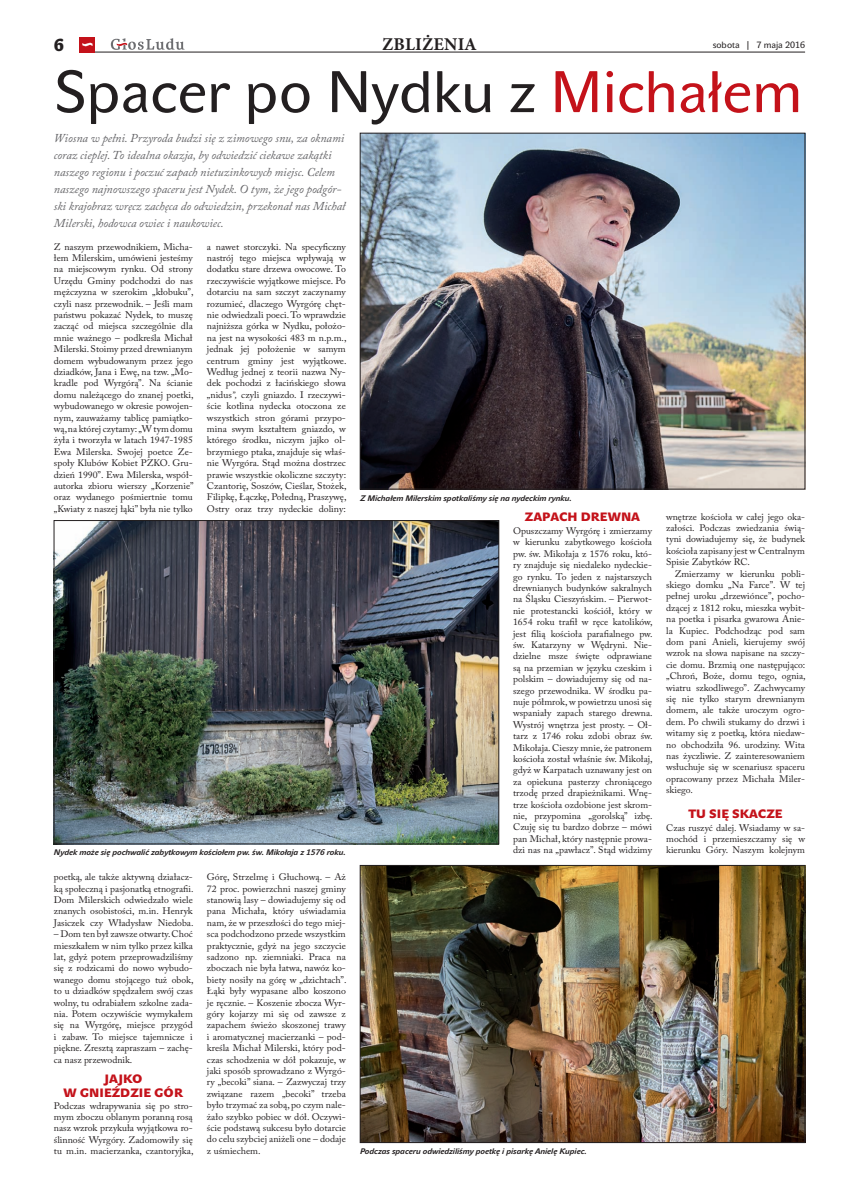
<style>
.page{position:relative;width:842px;height:1191px;background:#fff}
.page>*{position:absolute;margin:0;border:0;box-sizing:border-box;transform-origin:0 0}
.t1{font:700 58px "John Sans White Pro";color:#231f20}
.t2{font:700 18px "Minion Pro";letter-spacing:.01em;color:#231f20}
.t3{font:17px "John Sans Black Pro";color:#231f20}
.t4{font:italic 12px/17px "Adobe Caslon Pro";color:#636366}
.t5{font:12px/14.4px "John Sans Black Pro";color:#c4121a;text-align:center}
.t6{font:9.5px/11.4px "Adobe Caslon Pro";color:#231f20;text-align:justify}
.t7{font:9px "John Sans Text Pro";color:#231f20}
.t8{font:italic 700 8px "John Sans Text Pro";color:#231f20}
.s1{color:#c4121a}
.s2{font-style:italic}
</style>
<div class="page">
<hr style="left:79px;top:52px;width:726px;height:1px;background:#231f20">
<div style="left:79px;top:37px;width:16px;height:15px;background:#c4121a"></div>
<svg style="left:82px;top:42px;width:11px;height:5px"></svg>
<svg style="left:111px;top:38px;width:73px;height:12px"></svg>
<img style="left:362px;top:135px;width:441px;height:352px">
<div style="left:360px;top:133px;width:445px;height:356px;border:1px solid #231f20"></div>
<img style="left:56px;top:522px;width:441px;height:320px">
<div style="left:54px;top:520px;width:445px;height:324px;border:1px solid #231f20"></div>
<img style="left:362px;top:867px;width:441px;height:274px">
<div style="left:360px;top:865px;width:445px;height:278px;border:1px solid #231f20"></div>
<p class="t3" style="left:54px;top:39px;width:12px">6</p>
<p class="t2" style="left:382px;top:33px;width:96px">ZBLIŻENIA</p>
<p class="t7" style="left:713px;top:41px;width:94px">sobota | 7 maja 2016</p>
<p class="t1" style="left:54px;top:58px;width:750px">Spacer po Nydku z <span class="s1">Michałem</span></p>
<p class="t4" style="left:54px;top:131px;width:293px">Wiosna w pełni. Przyroda budzi się z zimowego snu, za oknami coraz cieplej. To idealna okazja, by odwiedzić ciekawe zakątki naszego regionu i poczuć zapach nietuzinkowych miejsc. Celem naszego najnowszego spaceru jest Nydek. O tym, że jego podgór&shy;ski krajobraz wręcz zachęca do odwiedzin, przekonał nas Michał Milerski, hodowca owiec i naukowiec.</p>
<p class="t6" style="left:54px;top:242px;width:141px">Z naszym przewodnikiem, Micha&shy;łem Milerskim, umówieni jesteśmy na miejscowym rynku. Od strony Urzędu Gminy podchodzi do nas mężczyzna w szerokim „kłobuku”, czyli nasz przewodnik. – Jeśli mam państwu pokazać Nydek, to muszę zacząć od miejsca szczególnie dla mnie ważnego – podkreśla Michał Milerski. Stoimy przed drewnianym domem wybudowanym przez jego dziadków, Jana i Ewę, na tzw. „Mo&shy;kradle pod Wyrgórą”. Na ścianie domu należącego do znanej poetki, wybudowanego w okresie powojen&shy;nym, zauważamy tablicę pamiątko&shy;wą, na której czytamy: „W tym domu żyła i tworzyła w latach 1947-1985<br>Ewa Milerska. Swojej poetce Ze&shy;społy Klubów Kobiet PZKO. Gru&shy;dzień 1990”. Ewa Milerska, współ&shy;autorka zbioru wierszy „Korzenie” oraz wydanego pośmiertnie tomu „Kwiaty z naszej łąki” była nie tylko</p>
<p class="t6" style="left:207px;top:242px;width:141px">a nawet storczyki. Na specyficzny nastrój tego miejsca wpływają w dodatku stare drzewa owocowe. To rzeczywiście wyjątkowe miejsce. Po dotarciu na sam szczyt zaczynamy rozumieć, dlaczego Wyrgórę chęt&shy;nie odwiedzali poeci. To wprawdzie najniższa górka w Nydku, położo&shy;na jest na wysokości 483 m n.p.m., jednak jej położenie w samym centrum gminy jest wyjątkowe.<br>Według jednej z teorii nazwa Ny&shy;dek pochodzi z łacińskiego słowa „nidus<span class="s2">”,</span> czyli gniazdo. I rzeczywi&shy;ście kotlina nydecka otoczona ze wszystkich stron górami przypo&shy;mina swym kształtem gniazdo, w którego środku, niczym jajko ol&shy;brzymiego ptaka, znajduje się właś&shy;nie Wyrgóra. Stąd można dostrzec prawie wszystkie okoliczne szczyty:<br>Czantorię, Soszów, Cieślar, Stożek, Filipkę, Łączkę, Połedną, Praszywę, Ostry oraz trzy nydeckie doliny:</p>
<p class="t8" style="left:54px;top:850px;width:293px">Nydek może się pochwalić zabytkowym kościołem pw. św. Mikołaja z 1576 roku.</p>
<p class="t6" style="left:54px;top:872px;width:141px">poetką, ale także aktywną działacz&shy;ką społeczną i pasjonatką etnografii.<br>Dom Milerskich odwiedzało wiele znanych osobistości, m.in. Henryk Jasiczek czy Władysław Niedoba.</p>
<p class="t6" style="left:54px;top:929px;width:141px">– Dom ten był zawsze otwarty. Choć mieszkałem w nim tylko przez kilka lat, gdyż potem przeprowadziliśmy się z rodzicami do nowo wybudo&shy;wanego domu stojącego tuż obok, to u dziadków spędzałem swój czas wolny, tu odrabiałem szkolne zada&shy;nia. Potem oczywiście wymykałem się na Wyrgórę, miejsce przygód i zabaw. To miejsce tajemnicze i piękne. Zresztą zapraszam – zachę&shy;ca nasz przewodnik.</p>
<p class="t5" style="left:64px;top:1073px;width:121px">JAJKO<br>W GNIEŹDZIE GÓR</p>
<p class="t6" style="left:54px;top:1101px;width:141px">Podczas wdrapywania się po stro&shy;mym zboczu oblanym poranną rosą nasz wzrok przykuła wyjątkowa ro&shy;ślinność Wyrgóry. Zadomowiły się tu m.in. macierzanka, czantoryjka,</p>
<p class="t6" style="left:207px;top:872px;width:141px">Górę, Strzelmę i Głuchową. – Aż 72 proc. powierzchni naszej gminy stanowią lasy – dowiadujemy się od pana Michała, który uświadamia nam, że w przeszłości do tego miej&shy;sca podchodzono przede wszystkim praktycznie, gdyż na jego szczycie sadzono np. ziemniaki. Praca na zboczach nie była łatwa, nawóz ko&shy;biety nosiły na górę w „dzichtach”.<br>Łąki były wypasane albo koszono je ręcznie. – Koszenie zbocza Wyr&shy;góry kojarzy mi się od zawsze z zapachem świeżo skoszonej trawy i aromatycznej macierzanki – pod&shy;kreśla Michał Milerski, który pod&shy;czas schodzenia w dół pokazuje, w jaki sposób sprowadzano z Wyrgó&shy;ry „becoki” siana. – Zazwyczaj trzy związane razem „becoki” trzeba było trzymać za sobą, po czym nale&shy;żało szybko pobiec w dół. Oczywi&shy;ście podstawą sukcesu było dotarcie do celu szybciej aniżeli one – dodaje z uśmiechem.</p>
<p class="t8" style="left:360px;top:495px;width:213px">Z Michałem Milerskim spotkaliśmy się na nydeckim rynku.</p>
<p class="t5" style="left:525px;top:511px;width:117px">ZAPACH DREWNA</p>
<p class="t6" style="left:513px;top:526px;width:141px">Opuszczamy Wyrgórę i zmierzamy w kierunku zabytkowego kościoła pw. św. Mikołaja z 1576 roku, któ&shy;ry znajduje się niedaleko nydeckie&shy;go rynku. To jeden z najstarszych drewnianych budynków sakralnych na Śląsku Cieszyńskim. – Pierwot&shy;nie protestancki kościół, który w 1654 roku trafił w ręce katolików, jest filią kościoła parafialnego pw. św. Katarzyny w Wędryni. Nie&shy;dzielne msze święte odprawiane są na przemian w języku czeskim i polskim – dowiadujemy się od na&shy;szego przewodnika. W środku pa&shy;nuje półmrok, w powietrzu unosi się wspaniały zapach starego drewna.<br>Wystrój wnętrza jest prosty. – Oł&shy;tarz z 1746 roku zdobi obraz św.<br>Mikołaja. Cieszy mnie, że patronem kościoła został właśnie św. Mikołaj, gdyż w Karpatach uznawany jest on za opiekuna pasterzy chroniącego trzodę przed drapieżnikami. Wnę&shy;trze kościoła ozdobione jest skrom&shy;nie, przypomina „gorolską” izbę.<br>Czuję się tu bardzo dobrze – mówi pan Michał, który następnie prowa&shy;dzi nas na „pawłacz”. Stąd widzimy</p>
<p class="t8" style="left:360px;top:1148px;width:228px">Podczas spaceru odwiedziliśmy poetkę i pisarkę Anielę Kupiec.</p>
<p class="t6" style="left:666px;top:512px;width:140px">wnętrze kościoła w całej jego oka-</p>
<p class="t6" style="left:666px;top:523px;width:140px">załości. Podczas zwiedzania świą-</p>
<p class="t6" style="left:666px;top:534px;width:140px">tyni dowiadujemy się, że budynek</p>
<p class="t6" style="left:666px;top:546px;width:140px">kościoła zapisany jest w Centralnym</p>
<p class="t6" style="left:666px;top:557px;width:85px">Spisie Zabytków RC.</p>
<p class="t6" style="left:675px;top:569px;width:132px">Zmierzamy w kierunku pobli-</p>
<p class="t6" style="left:666px;top:580px;width:140px">skiego domku „Na Farce”. W tej</p>
<p class="t6" style="left:666px;top:591px;width:140px">pełnej uroku „drzewiónce”, pocho-</p>
<p class="t6" style="left:666px;top:603px;width:140px">dzącej z 1812 roku, mieszka wybit-</p>
<p class="t6" style="left:666px;top:614px;width:140px">na poetka i pisarka gwarowa Anie-</p>
<p class="t6" style="left:666px;top:626px;width:140px">la Kupiec. Podchodząc pod sam</p>
<p class="t6" style="left:666px;top:637px;width:140px">dom pani Anieli, kierujemy swój</p>
<p class="t6" style="left:666px;top:648px;width:140px">wzrok na słowa napisane na szczy-</p>
<p class="t6" style="left:666px;top:660px;width:141px">cie domu. Brzmią one następująco:</p>
<p class="t6" style="left:666px;top:671px;width:141px">„Chroń, Boże, domu tego, ognia,</p>
<p class="t6" style="left:666px;top:683px;width:140px">wiatru szkodliwego”. Zachwycamy</p>
<p class="t6" style="left:666px;top:694px;width:140px">się nie tylko starym drewnianym</p>
<p class="t6" style="left:666px;top:705px;width:140px">domem, ale także uroczym ogro-</p>
<p class="t6" style="left:666px;top:717px;width:140px">dem. Po chwili stukamy do drzwi i</p>
<p class="t6" style="left:666px;top:728px;width:140px">witamy się z poetką, która niedaw-</p>
<p class="t6" style="left:666px;top:740px;width:140px">no obchodziła 96. urodziny. Wita</p>
<p class="t6" style="left:666px;top:751px;width:140px">nas życzliwie. Z zainteresowaniem</p>
<p class="t6" style="left:666px;top:762px;width:140px">wsłuchuje się w scenariusz spaceru</p>
<p class="t6" style="left:666px;top:774px;width:140px">opracowany przez Michała Miler-</p>
<p class="t6" style="left:666px;top:785px;width:28px">skiego.</p>
<p class="t5" style="left:689px;top:808px;width:95px">TU SIĘ SKACZE</p>
<p class="t6" style="left:666px;top:823px;width:140px">Czas ruszyć dalej. Wsiadamy w sa&shy;mochód i przemieszczamy się w kierunku Góry. Naszym kolejnym</p>
</div>
